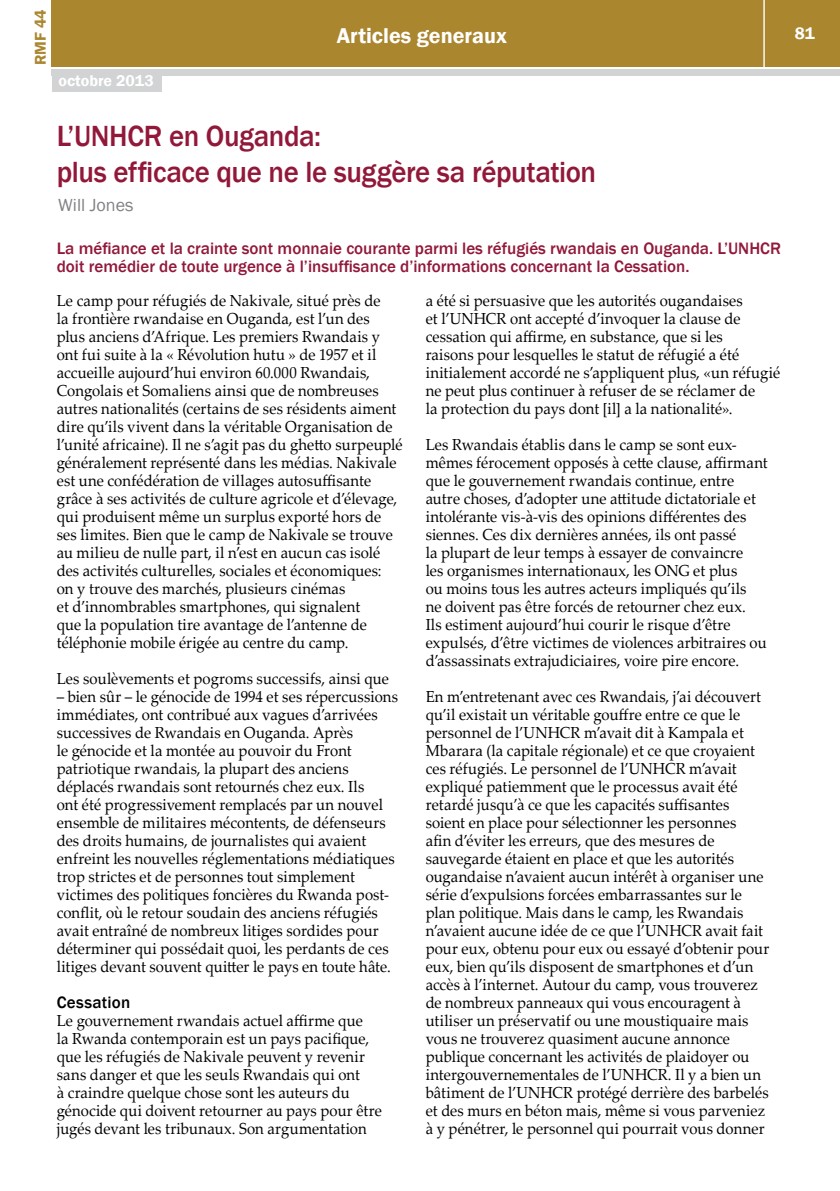
<style>
.page{position:relative;width:840px;height:1191px;background:#fff}
.page>*{position:absolute;margin:0;border:0;box-sizing:border-box;transform-origin:0 0}
.t1{font:500 30px/36px "Franklin Gothic";letter-spacing:-.015em;color:#92183a;scale:.96 1}
.t2{font:600 22px "Franklin Gothic";color:#fff}
.t3{font:18px "Franklin Gothic";color:#808285}
.t4{font:500 17px/18px "Franklin Gothic";color:#92183a}
.t5{font:500 17px "Franklin Gothic";letter-spacing:.015em;color:#000}
.t6{font:600 17px "Franklin Gothic";color:#fff}
.t7{font:16px/18px "Palatino Linotype";letter-spacing:.005em;color:#000;scale:.93 1}
.t8{font:600 16px "Franklin Gothic";color:#fff}
.t9{font:600 16px "Franklin Gothic";color:#aa862f}
</style>
<div class="page">
<div style="left:52px;top:0;width:787px;height:66px;background:#aa862f"></div>
<div style="left:52px;top:69px;width:787px;height:6px;background:#d1d3d4"></div>
<hr style="left:763px;top:0;width:1px;height:68px;background:#fff">
<div style="left:52px;top:74px;width:110px;height:18px;background:#d1d3d4"></div>
<p class="t9" style="left:31px;top:65px;width:58px;rotate:-90deg">RMF 44</p>
<h2 class="t2" style="left:337px;top:22px;width:171px">Articles generaux</h2>
<p class="t6" style="left:794px;top:23px;width:21px">81</p>
<p class="t8" style="left:58px;top:71px;width:97px">octobre 2013</p>
<h1 class="t1" style="left:57px;top:118px;width:563px">L’UNHCR en Ouganda:<br>plus efficace que ne le suggère sa réputation</h1>
<p class="t3" style="left:58px;top:194px;width:77px">Will Jones</p>
<p class="t4" style="left:57px;top:240px;width:725px">La méfiance et la crainte sont monnaie courante parmi les réfugiés rwandais en Ouganda. L’UNHCR doit remédier de toute urgence à l’insuffisance d’informations concernant la Cessation.</p>
<p class="t7" style="left:57px;top:291px;width:373px">Le camp pour réfugiés de Nakivale, situé près de<br>la frontière rwandaise en Ouganda, est l’un des<br>plus anciens d’Afrique. Les premiers Rwandais y ont fui suite à la « Révolution hutu » de 1957 et il accueille aujourd’hui environ 60.000 Rwandais, Congolais et Somaliens ainsi que de nombreuses autres nationalités (certains de ses résidents aiment dire qu’ils vivent dans la véritable Organisation de l’unité africaine). Il ne s’agit pas du ghetto surpeuplé généralement représenté dans les médias. Nakivale est une confédération de villages autosuffisante grâce à ses activités de culture agricole et d’élevage, qui produisent même un surplus exporté hors de ses limites. Bien que le camp de Nakivale se trouve au milieu de nulle part, il n’est en aucun cas isolé des activités culturelles, sociales et économiques:<br>on y trouve des marchés, plusieurs cinémas<br>et d’innombrables smartphones, qui signalent<br>que la population tire avantage de l’antenne de téléphonie mobile érigée au centre du camp.</p>
<p class="t7" style="left:57px;top:669px;width:358px">Les soulèvements et pogroms successifs, ainsi que</p>
<p class="t7" style="left:57px;top:687px;width:368px">– bien sûr – le génocide de 1994 et ses répercussions immédiates, ont contribué aux vagues d’arrivées successives de Rwandais en Ouganda. Après<br>le génocide et la montée au pouvoir du Front patriotique rwandais, la plupart des anciens déplacés rwandais sont retournés chez eux. Ils<br>ont été progressivement remplacés par un nouvel ensemble de militaires mécontents, de défenseurs des droits humains, de journalistes qui avaient enfreint les nouvelles réglementations médiatiques trop strictes et de personnes tout simplement victimes des politiques foncières du Rwanda post&shy;conflit, où le retour soudain des anciens réfugiés avait entraîné de nombreux litiges sordides pour déterminer qui possédait quoi, les perdants de ces litiges devant souvent quitter le pays en toute hâte.</p>
<p class="t5" style="left:57px;top:992px;width:75px">Cessation</p>
<p class="t7" style="left:57px;top:1011px;width:351px">Le gouvernement rwandais actuel affirme que<br>la Rwanda contemporain est un pays pacifique, que les réfugiés de Nakivale peuvent y revenir sans danger et que les seuls Rwandais qui ont<br>à craindre quelque chose sont les auteurs du génocide qui doivent retourner au pays pour être jugés devant les tribunaux. Son argumentation</p>
<p class="t7" style="left:425px;top:291px;width:382px">a été si persuasive que les autorités ougandaises<br>et l’UNHCR ont accepté d’invoquer la clause de cessation qui affirme, en substance, que si les<br>raisons pour lesquelles le statut de réfugié a été initialement accordé ne s’appliquent plus, «un réfugié ne peut plus continuer à refuser de se réclamer de<br>la protection du pays dont [il] a la nationalité».</p>
<p class="t7" style="left:425px;top:435px;width:369px">Les Rwandais établis dans le camp se sont eux&shy;mêmes férocement opposés à cette clause, affirmant que le gouvernement rwandais continue, entre autre choses, d’adopter une attitude dictatoriale et intolérante vis-à-vis des opinions différentes des siennes. Ces dix dernières années, ils ont passé<br>la plupart de leur temps à essayer de convaincre<br>les organismes internationaux, les ONG et plus<br>ou moins tous les autres acteurs impliqués qu’ils<br>ne doivent pas être forcés de retourner chez eux.<br>Ils estiment aujourd’hui courir le risque d’être expulsés, d’être victimes de violences arbitraires ou d’assassinats extrajudiciaires, voire pire encore.</p>
<p class="t7" style="left:425px;top:687px;width:371px">En m’entretenant avec ces Rwandais, j’ai découvert qu’il existait un véritable gouffre entre ce que le personnel de l’UNHCR m’avait dit à Kampala et Mbarara (la capitale régionale) et ce que croyaient ces réfugiés. Le personnel de l’UNHCR m’avait expliqué patiemment que le processus avait été retardé jusqu’à ce que les capacités suffisantes soient en place pour sélectionner les personnes<br>afin d’éviter les erreurs, que des mesures de sauvegarde étaient en place et que les autorités ougandaise n’avaient aucun intérêt à organiser une série d’expulsions forcées embarrassantes sur le plan politique. Mais dans le camp, les Rwandais n’avaient aucune idée de ce que l’UNHCR avait fait pour eux, obtenu pour eux ou essayé d’obtenir pour eux, bien qu’ils disposent de smartphones et d’un accès à l’internet. Autour du camp, vous trouverez de nombreux panneaux qui vous encouragent à utiliser un préservatif ou une moustiquaire mais vous ne trouverez quasiment aucune annonce publique concernant les activités de plaidoyer ou intergouvernementales de l’UNHCR. Il y a bien un bâtiment de l’UNHCR protégé derrière des barbelés et des murs en béton mais, même si vous parveniez à y pénétrer, le personnel qui pourrait vous donner</p>
</div>
